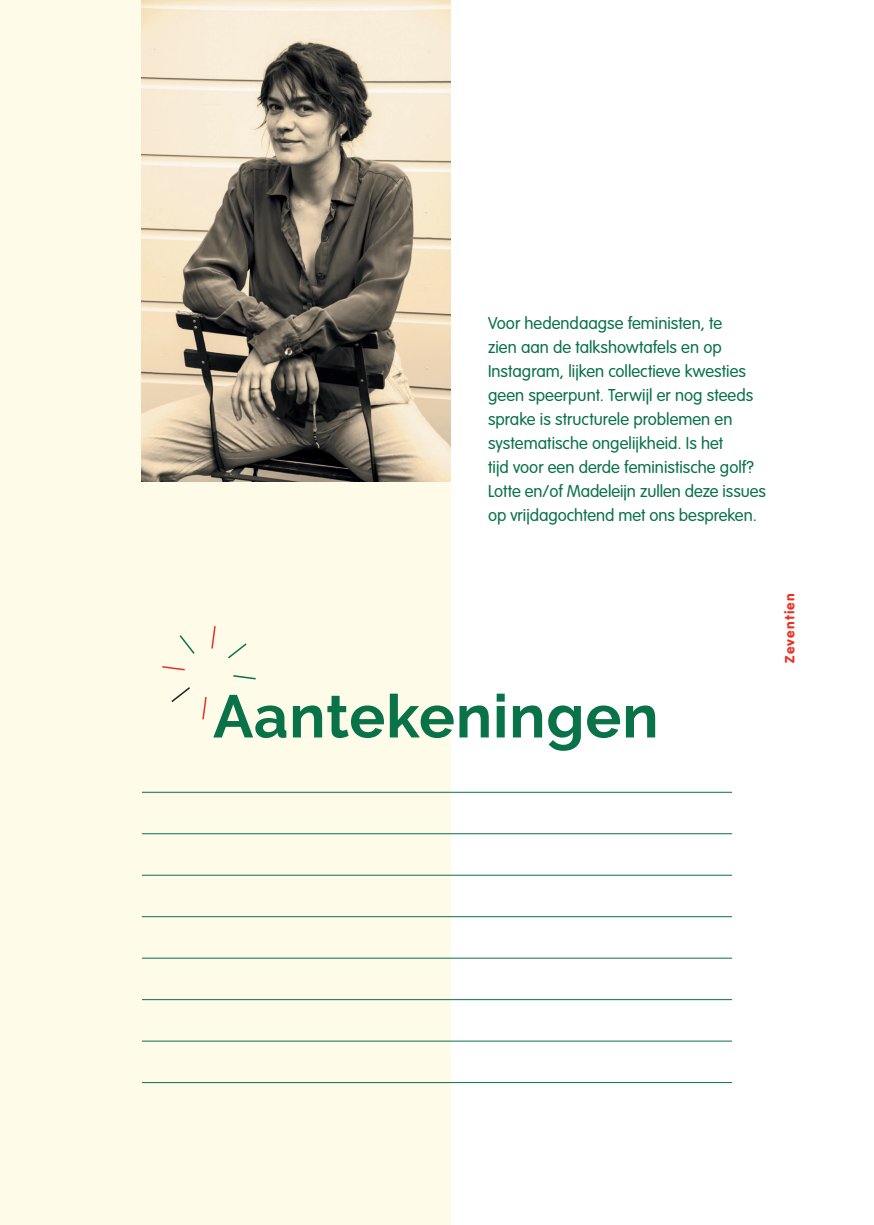
<style>
.page{position:relative;width:874px;height:1225px;background:#fff}
.page>*{position:absolute;margin:0;border:0;box-sizing:border-box;transform-origin:0 0}
.t1{font:700 60px "Raleway";letter-spacing:.015em;color:#0a7249}
.t2{font:300 18px/24px "VAG Rundschrift D";color:#0a7249}
.t3{font:14px "VAG Rundschrift D";letter-spacing:.085em;color:#ee2e22}
</style>
<div class="page">
<div style="left:0;top:0;width:450px;height:1225px;background:#fefbe8"></div>
<img style="left:142px;top:0;width:308px;height:481px">
<svg style="left:171px;top:687px;width:19px;height:15px"></svg>
<svg style="left:202px;top:697px;width:5px;height:23px"></svg>
<svg style="left:228px;top:643px;width:19px;height:16px"></svg>
<svg style="left:211px;top:626px;width:5px;height:23px"></svg>
<svg style="left:179px;top:635px;width:16px;height:19px"></svg>
<svg style="left:162px;top:666px;width:23px;height:5px"></svg>
<svg style="left:233px;top:675px;width:23px;height:5px"></svg>
<hr style="left:142px;top:833px;width:589px;height:1px;background:#0a7249">
<hr style="left:142px;top:792px;width:589px;height:1px;background:#0a7249">
<hr style="left:142px;top:874px;width:589px;height:1px;background:#0a7249">
<hr style="left:142px;top:916px;width:589px;height:1px;background:#0a7249">
<hr style="left:142px;top:957px;width:589px;height:1px;background:#0a7249">
<hr style="left:142px;top:999px;width:589px;height:1px;background:#0a7249">
<hr style="left:142px;top:1040px;width:589px;height:1px;background:#0a7249">
<hr style="left:142px;top:1082px;width:589px;height:1px;background:#0a7249">
<p class="t2" style="left:488px;top:312px;width:279px">Voor hedendaagse feministen, te<br>zien aan de talkshowtafels en op Instagram, lijken collectieve kwesties geen speerpunt. Terwijl er nog steeds sprake is structurele problemen en systematische ongelijkheid. Is het<br>tijd voor een derde feministische golf?<br>Lotte en/of Madeleijn zullen deze issues op vrijdagochtend met ons bespreken.</p>
<h1 class="t1" style="left:213px;top:682px;width:447px">Aantekeningen</h1>
<p class="t3" style="left:781px;top:662px;width:71px;rotate:-90deg">Zeventien</p>
</div>
